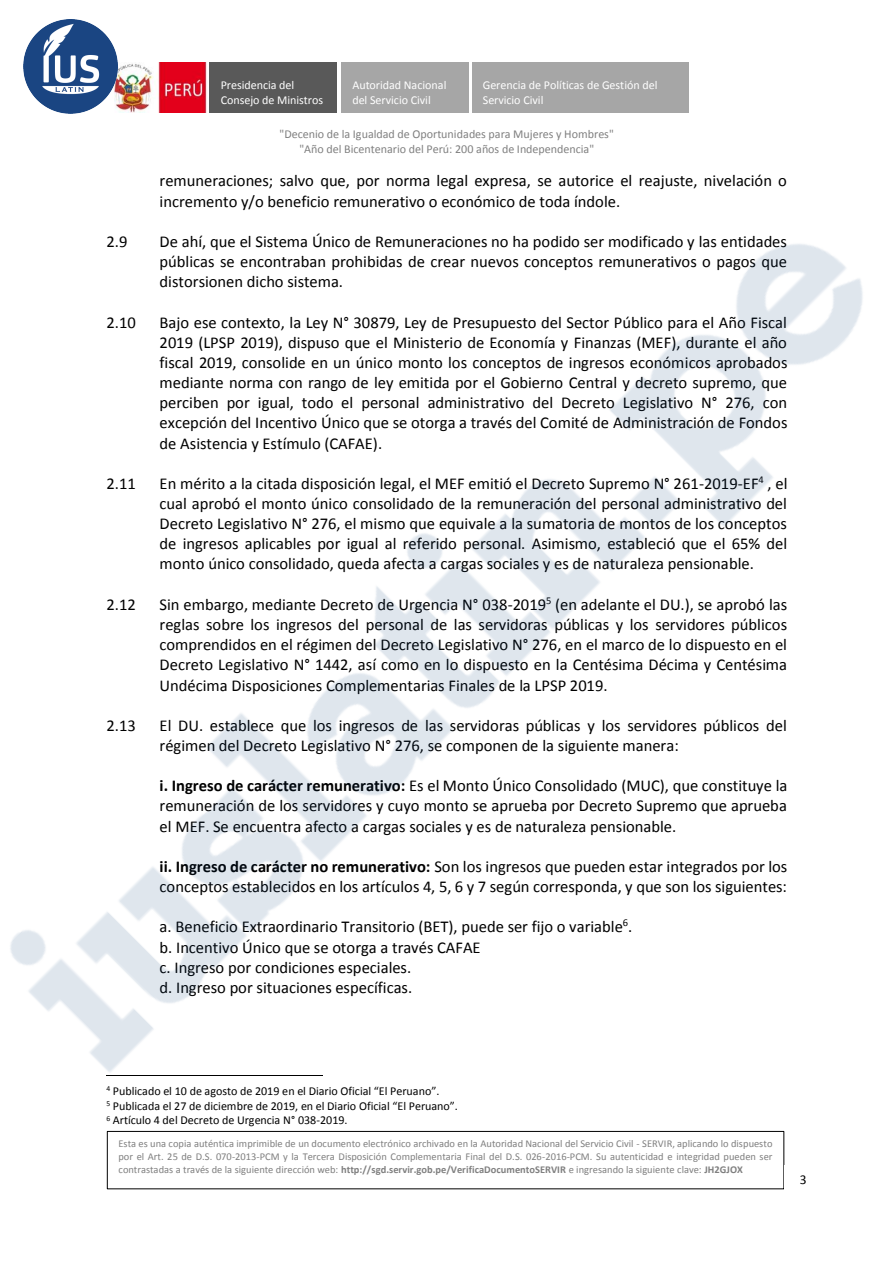
<style>
.page{position:relative;width:893px;height:1264px;background:#fff}
.page>*{position:absolute;margin:0;border:0;box-sizing:border-box;transform-origin:0 0}
.t1{font:16.5px/20.1px "Calibri";color:#000;text-align:justify}
.t2{font:13.5px "Calibri";color:#000}
.t3{font:12px/14.7px "Calibri";letter-spacing:-.005em;color:#000}
.t4{font:12px/15px "Calibri";letter-spacing:-.005em;color:#fff}
.t5{font:12px/14.5px "Calibri";letter-spacing:-.005em;color:#808080;text-align:center}
.t6{font:10.5px/12.9px "Calibri";color:#7f7f7f;text-align:justify}
.s1{font-weight:700}
</style>
<div class="page">
<div style="left:471px;top:62px;width:217px;height:50px;background:#a6a6a6"></div>
<img style="left:117px;top:62px;width:90px;height:37px">
<div style="left:341px;top:62px;width:127px;height:50px;background:#a6a6a6"></div>
<div style="left:209px;top:62px;width:128px;height:50px;background:#595959"></div>
<img style="left:10px;top:99px;width:853px;height:1065px">
<img style="left:23px;top:20px;width:94px;height:94px">
<p class="t4" style="left:221px;top:77px;width:104px">Presidencia del<br>Consejo de Ministros</p>
<p class="t4" style="left:352px;top:77px;width:95px">Autoridad Nacional del Servicio Civil</p>
<p class="t4" style="left:483px;top:77px;width:176px">Gerencia de Políticas de Gestión del<br>Servicio Civil</p>
<p class="t5" style="left:279px;top:127px;width:336px">"Decenio de la Igualdad de Oportunidades para Mujeres y Hombres" "Año del Bicentenario del Perú: 200 años de Independencia"</p>
<p class="t1" style="left:160px;top:170px;width:629px">remuneraciones; salvo que, por norma legal expresa, se autorice el reajuste, nivelación o incremento y/o beneficio remunerativo o económico de toda índole.</p>
<p class="t1" style="left:106px;top:231px;width:23px">2.9</p>
<p class="t1" style="left:159px;top:231px;width:629px">De ahí, que el Sistema Único de Remuneraciones no ha podido ser modificado y las entidades públicas se encontraban prohibidas de crear nuevos conceptos remunerativos o pagos que distorsionen dicho sistema.</p>
<p class="t1" style="left:106px;top:311px;width:31px">2.10</p>
<p class="t1" style="left:159px;top:311px;width:629px">Bajo ese contexto, la Ley N° 30879, Ley de Presupuesto del Sector Público para el Año Fiscal 2019 (LPSP 2019), dispuso que el Ministerio de Economía y Finanzas (MEF), durante el año fiscal 2019, consolide en un único monto los conceptos de ingresos económicos aprobados mediante norma con rango de ley emitida por el Gobierno Central y decreto supremo, que perciben por igual, todo el personal administrativo del Decreto Legislativo N° 276, con excepción del Incentivo Único que se otorga a través del Comité de Administración de Fondos de Asistencia y Estímulo (CAFAE).</p>
<p class="t1" style="left:106px;top:473px;width:31px">2.11</p>
<p class="t1" style="left:159px;top:473px;width:629px">En mérito a la citada disposición legal, el MEF emitió el Decreto Supremo N° 261-2019-EF<sup>4</sup> , el cual aprobó el monto único consolidado de la remuneración del personal administrativo del Decreto Legislativo N° 276, el mismo que equivale a la sumatoria de montos de los conceptos de ingresos aplicables por igual al referido personal. Asimismo, estableció que el 65% del monto único consolidado, queda afecta a cargas sociales y es de naturaleza pensionable.</p>
<p class="t1" style="left:106px;top:593px;width:31px">2.12</p>
<p class="t1" style="left:159px;top:593px;width:629px">Sin embargo, mediante Decreto de Urgencia N° 038-2019<sup>5</sup> (en adelante el DU.), se aprobó las reglas sobre los ingresos del personal de las servidoras públicas y los servidores públicos comprendidos en el régimen del Decreto Legislativo N° 276, en el marco de lo dispuesto en el Decreto Legislativo N° 1442, así como en lo dispuesto en la Centésima Décima y Centésima Undécima Disposiciones Complementarias Finales de la LPSP 2019.</p>
<p class="t1" style="left:106px;top:714px;width:31px">2.13</p>
<p class="t1" style="left:159px;top:714px;width:628px">El DU. establece que los ingresos de las servidoras públicas y los servidores públicos del régimen del Decreto Legislativo N° 276, se componen de la siguiente manera:</p>
<p class="t1" style="left:160px;top:775px;width:629px"><span class="s1">i. Ingreso de carácter remunerativo:</span> Es el Monto Único Consolidado (MUC), que constituye la remuneración de los servidores y cuyo monto se aprueba por Decreto Supremo que aprueba el MEF. Se encuentra afecto a cargas sociales y es de naturaleza pensionable.</p>
<p class="t1" style="left:159px;top:855px;width:629px"><span class="s1">ii. Ingreso de carácter no remunerativo:</span> Son los ingresos que pueden estar integrados por los conceptos establecidos en los artículos 4, 5, 6 y 7 según corresponda, y que son los siguientes:</p>
<p class="t1" style="left:160px;top:915px;width:474px;text-align:left">a. Beneficio Extraordinario Transitorio (BET), puede ser fijo o variable<sup>6</sup>. b. Incentivo Único que se otorga a través CAFAE<br>c. Ingreso por condiciones especiales.<br>d. Ingreso por situaciones específicas.</p>
<p class="t3" style="left:106px;top:1083px;width:353px"><sup>4</sup> Publicado el 10 de agosto de 2019 en el Diario Oficial “El Peruano”.<br><sup>5</sup> Publicada el 27 de diciembre de 2019, en el Diario Oficial “El Peruano”.<br><sup>6</sup> Artículo 4 del Decreto de Urgencia N° 038-2019.</p>
<p class="t6" style="left:118px;top:1136px;width:655px">Esta es una copia auténtica imprimible de un documento electrónico archivado en la Autoridad Nacional del Servicio Civil - SERVIR, aplicando lo dispuesto por el Art. 25 de D.S. 070-2013-PCM y la Tercera Disposición Complementaria Final del D.S. 026-2016-PCM. Su autenticidad e integridad pueden ser contrastadas a través de la siguiente dirección web: <span class="s1">http://sgd.servir.gob.pe/VerificaDocumentoSERVIR</span> e ingresando la siguiente clave: <span class="s1">JH2GJOX</span></p>
<p class="t2" style="left:799px;top:1169px;width:8px">3</p>
</div>
